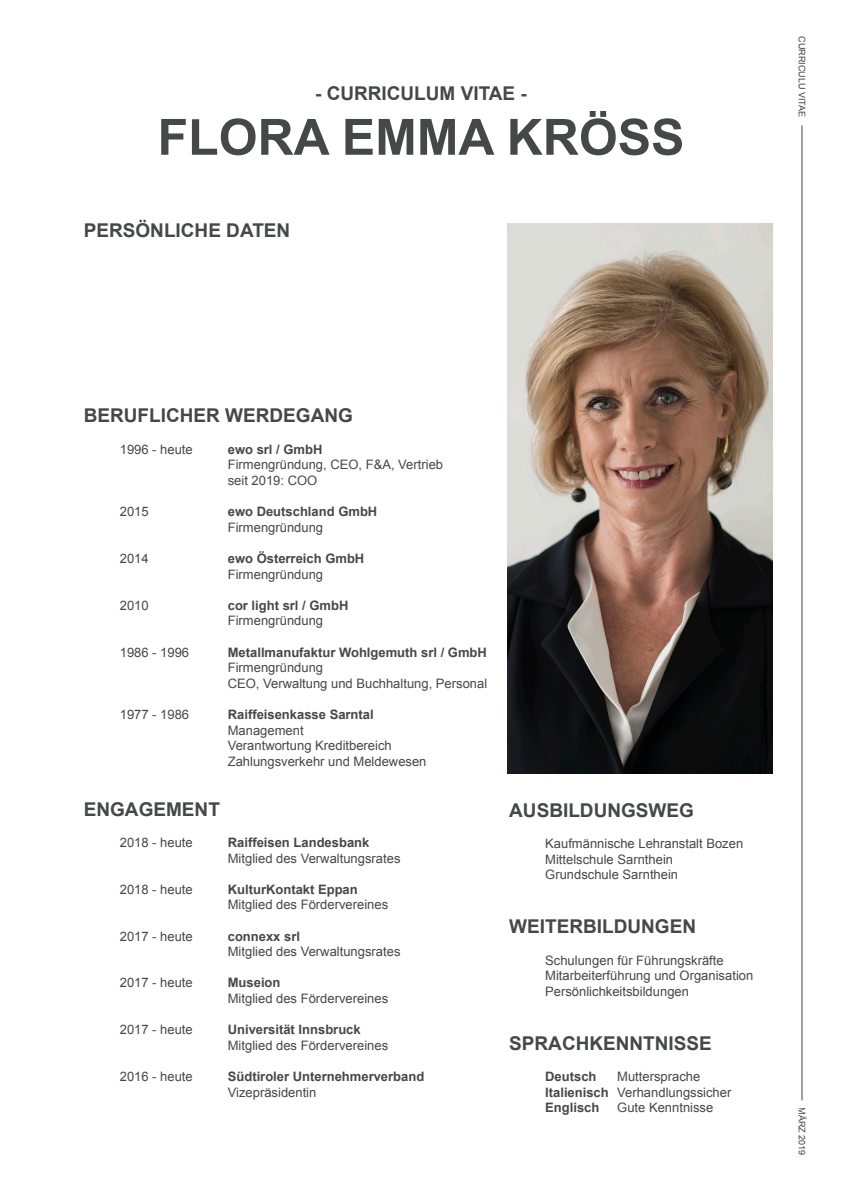
<style>
.page{position:relative;width:842px;height:1191px;background:#fff}
.page>*{position:absolute;margin:0;border:0;box-sizing:border-box;transform-origin:0 0}
.t1{font:700 50px "Arial";color:#464748}
.t2{font:700 19px "Arial";color:#464748}
.t3{font:13px "Arial";color:#464748}
.t4{font:700 13px "Arial";color:#464748}
.t5{font:9px "Arial";color:#231f20}
.s1{font-weight:700}
</style>
<div class="page">
<img style="left:508px;top:223px;width:265px;height:551px">
<hr style="left:802px;top:125px;width:1px;height:975px;background:#231f20">
<p class="t2" style="left:315px;top:81px;width:213px">- CURRICULUM VITAE -</p>
<p class="t1" style="left:158px;top:104px;width:528px">FLORA EMMA KRÖSS</p>
<p class="t2" style="left:84px;top:218px;width:208px">PERSÖNLICHE DATEN</p>
<p class="t5" style="left:808px;top:36px;width:82px;rotate:90deg">CURRICULU VITAE</p>
<p class="t2" style="left:84px;top:403px;width:271px">BERUFLICHER WERDEGANG</p>
<p class="t3" style="left:120px;top:440px;width:74px">1996 - heute</p>
<p class="t4" style="left:228px;top:440px;width:96px">ewo srl / GmbH</p>
<p class="t3" style="left:228px;top:456px;width:217px">Firmengründung, CEO, F&amp;A, Vertrieb</p>
<p class="t3" style="left:228px;top:472px;width:91px">seit 2019: COO</p>
<p class="t3" style="left:120px;top:503px;width:30px">2015</p>
<p class="t4" style="left:228px;top:503px;width:151px">ewo Deutschland GmbH</p>
<p class="t3" style="left:228px;top:518px;width:97px">Firmengründung</p>
<p class="t3" style="left:120px;top:550px;width:30px">2014</p>
<p class="t4" style="left:228px;top:550px;width:138px">ewo Österreich GmbH</p>
<p class="t3" style="left:228px;top:565px;width:97px">Firmengründung</p>
<p class="t3" style="left:120px;top:596px;width:30px">2010</p>
<p class="t4" style="left:228px;top:596px;width:122px">cor light srl / GmbH</p>
<p class="t3" style="left:228px;top:612px;width:97px">Firmengründung</p>
<p class="t3" style="left:120px;top:643px;width:71px">1986 - 1996</p>
<p class="t4" style="left:228px;top:643px;width:261px">Metallmanufaktur Wohlgemuth srl / GmbH</p>
<p class="t3" style="left:228px;top:659px;width:97px">Firmengründung</p>
<p class="t3" style="left:228px;top:674px;width:261px">CEO, Verwaltung und Buchhaltung, Personal</p>
<p class="t3" style="left:120px;top:706px;width:71px">1977 - 1986</p>
<p class="t4" style="left:228px;top:706px;width:147px">Raiffeisenkasse Sarntal</p>
<p class="t3" style="left:228px;top:721px;width:77px">Management</p>
<p class="t3" style="left:228px;top:737px;width:166px">Verantwortung Kreditbereich</p>
<p class="t3" style="left:228px;top:752px;width:200px">Zahlungsverkehr und Meldewesen</p>
<p class="t2" style="left:84px;top:796px;width:138px">ENGAGEMENT</p>
<p class="t3" style="left:120px;top:834px;width:74px">2018 - heute</p>
<p class="t4" style="left:228px;top:834px;width:143px">Raiffeisen Landesbank</p>
<p class="t3" style="left:228px;top:849px;width:174px">Mitglied des Verwaltungsrates</p>
<p class="t3" style="left:120px;top:880px;width:74px">2018 - heute</p>
<p class="t4" style="left:228px;top:880px;width:132px">KulturKontakt Eppan</p>
<p class="t3" style="left:228px;top:896px;width:162px">Mitglied des Fördervereines</p>
<p class="t3" style="left:120px;top:927px;width:74px">2017 - heute</p>
<p class="t4" style="left:228px;top:927px;width:74px">connexx srl</p>
<p class="t3" style="left:228px;top:943px;width:174px">Mitglied des Verwaltungsrates</p>
<p class="t3" style="left:120px;top:974px;width:74px">2017 - heute</p>
<p class="t4" style="left:228px;top:974px;width:54px">Museion</p>
<p class="t3" style="left:228px;top:990px;width:162px">Mitglied des Fördervereines</p>
<p class="t3" style="left:120px;top:1021px;width:74px">2017 - heute</p>
<p class="t4" style="left:228px;top:1021px;width:134px">Universität Innsbruck</p>
<p class="t3" style="left:228px;top:1036px;width:162px">Mitglied des Fördervereines</p>
<p class="t3" style="left:120px;top:1068px;width:74px">2016 - heute</p>
<p class="t4" style="left:228px;top:1068px;width:198px">Südtiroler Unternehmerverband</p>
<p class="t3" style="left:228px;top:1083px;width:90px">Vizepräsidentin</p>
<p class="t2" style="left:509px;top:798px;width:186px">AUSBILDUNGSWEG</p>
<p class="t3" style="left:545px;top:835px;width:199px">Kaufmännische Lehranstalt Bozen</p>
<p class="t3" style="left:545px;top:850px;width:129px">Mittelschule Sarnthein</p>
<p class="t3" style="left:545px;top:866px;width:134px">Grundschule Sarnthein</p>
<p class="t2" style="left:509px;top:914px;width:188px">WEITERBILDUNGEN</p>
<p class="t3" style="left:545px;top:951px;width:180px">Schulungen für Führungskräfte</p>
<p class="t3" style="left:545px;top:967px;width:210px">Mitarbeiterführung und Organisation</p>
<p class="t3" style="left:545px;top:982px;width:145px">Persönlichkeitsbildungen</p>
<p class="t2" style="left:509px;top:1030px;width:204px">SPRACHKENNTNISSE</p>
<p class="t4" style="left:545px;top:1068px;width:53px">Deutsch</p>
<p class="t3" style="left:617px;top:1068px;width:85px">Muttersprache</p>
<p class="t3" style="left:545px;top:1083px;width:188px"><span class="s1">Italienisch</span> Verhandlungssicher</p>
<p class="t4" style="left:545px;top:1099px;width:56px">Englisch</p>
<p class="t3" style="left:617px;top:1099px;width:98px">Gute Kenntnisse</p>
<p class="t5" style="left:808px;top:1107px;width:50px;rotate:90deg">MÄRZ 2019</p>
</div>
